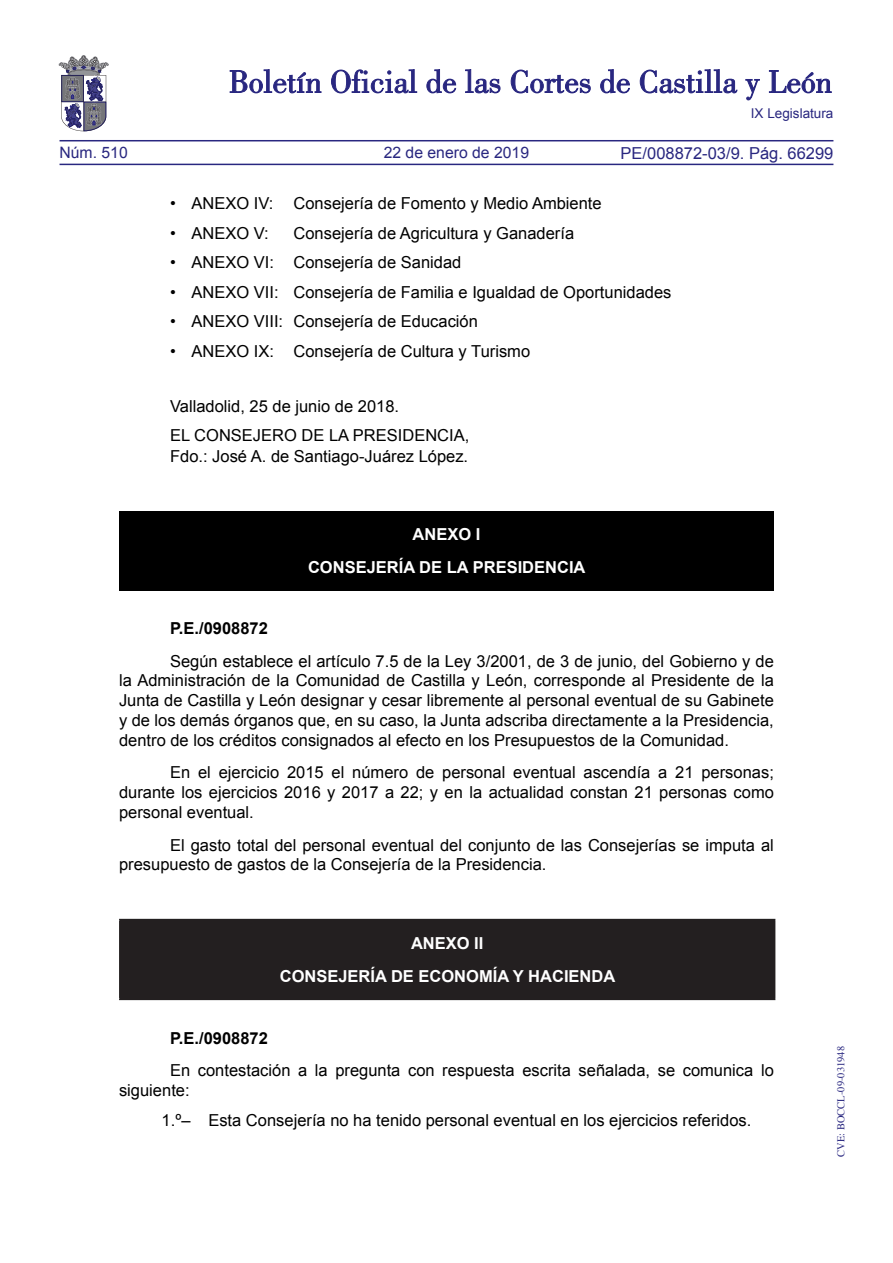
<style>
.page{position:relative;width:893px;height:1263px;background:#fff}
.page>*{position:absolute;margin:0;border:0;box-sizing:border-box;transform-origin:0 0}
.t1{font:16.5px/19.8px "Arial";color:#000}
.t2{font:700 16.5px/33.8px "Arial";color:#fff;text-align:center}
.t3{font:16.5px "Arial";color:#292780}
.t4{font:700 16.5px "Arial";color:#000}
.t5{font:15.75px "Arial";color:#292780}
.t6{font:13.5px "Arial";color:#292780}
.t7{font:10.5px "Times";color:#292780}
</style>
<div class="page">
<hr style="left:60px;top:164px;width:773px;height:1px;background:#292780">
<hr style="left:60px;top:140px;width:773px;height:1px;background:#292780">
<svg style="left:230px;top:69px;width:91px;height:24px"></svg>
<svg style="left:331px;top:69px;width:86px;height:24px"></svg>
<svg style="left:426px;top:69px;width:30px;height:24px"></svg>
<svg style="left:465px;top:69px;width:35px;height:24px"></svg>
<svg style="left:511px;top:70px;width:80px;height:23px"></svg>
<svg style="left:600px;top:69px;width:30px;height:24px"></svg>
<svg style="left:640px;top:69px;width:97px;height:24px"></svg>
<svg style="left:745px;top:79px;width:15px;height:21px"></svg>
<svg style="left:769px;top:70px;width:62px;height:23px"></svg>
<svg style="left:59px;top:55px;width:49px;height:76px"></svg>
<div style="left:119px;top:511px;width:655px;height:79px;background:#000"></div>
<div style="left:120px;top:919px;width:655px;height:80px;background:#231f20"></div>
<hr style="left:119px;top:919px;width:656px;height:1px;background:#231f20">
<hr style="left:119px;top:920px;width:2px;height:78px;background:#231f20">
<hr style="left:119px;top:998px;width:656px;height:2px;background:#231f20">
<p class="t5" style="left:60px;top:142px;width:70px">Núm. 510</p>
<p class="t5" style="left:384px;top:142px;width:147px">22 de enero de 2019</p>
<p class="t6" style="left:751px;top:105px;width:84px">IX Legislatura</p>
<p class="t3" style="left:621px;top:142px;width:214px">PE/008872-03/9. Pág. 66299</p>
<p class="t1" style="left:170px;top:193px;width:433px">• ANEXO IV: Consejería de Fomento y Medio Ambiente</p>
<p class="t1" style="left:170px;top:223px;width:100px">• ANEXO V:</p>
<p class="t1" style="left:294px;top:223px;width:282px">Consejería de Agricultura y Ganadería</p>
<p class="t1" style="left:170px;top:253px;width:293px">• ANEXO VI: Consejería de Sanidad</p>
<p class="t1" style="left:170px;top:282px;width:503px">• ANEXO VII: Consejería de Familia e Igualdad de Oportunidades</p>
<p class="t1" style="left:170px;top:312px;width:309px">• ANEXO VIII: Consejería de Educación</p>
<p class="t1" style="left:170px;top:341px;width:362px">• ANEXO IX: Consejería de Cultura y Turismo</p>
<p class="t1" style="left:170px;top:391px;width:301px;line-height:29.5px">Valladolid, 25 de junio de 2018.<br>EL CONSEJERO DE LA PRESIDENCIA,</p>
<p class="t1" style="left:170px;top:447px;width:300px">Fdo.: José A. de Santiago-Juárez López.</p>
<p class="t2" style="left:308px;top:517px;width:279px">ANEXO I<br>CONSEJERÍA DE LA PRESIDENCIA</p>
<p class="t4" style="left:170px;top:617px;width:99px">P.E./0908872</p>
<p class="t1" style="left:119px;top:651px;width:656px;text-align:justify;text-indent:51px">Según establece el artículo 7.5 de la Ley 3/2001, de 3 de junio, del Gobierno y de la Administración de la Comunidad de Castilla y León, corresponde al Presidente de la Junta de Castilla y León designar y cesar libremente al personal eventual de su Gabinete y de los demás órganos que, en su caso, la Junta adscriba directamente a la Presidencia, dentro de los créditos consignados al efecto en los Presupuestos de la Comunidad.</p>
<p class="t1" style="left:119px;top:763px;width:656px;text-align:justify;text-indent:51px">En el ejercicio 2015 el número de personal eventual ascendía a 21 personas; durante los ejercicios 2016 y 2017 a 22; y en la actualidad constan 21 personas como personal eventual.</p>
<p class="t1" style="left:119px;top:835px;width:656px;text-indent:51px">El gasto total del personal eventual del conjunto de las Consejerías se imputa al presupuesto de gastos de la Consejería de la Presidencia.</p>
<p class="t2" style="left:280px;top:926px;width:337px">ANEXO II<br>CONSEJERÍA DE ECONOMÍA Y HACIENDA</p>
<p class="t4" style="left:170px;top:1027px;width:99px">P.E./0908872</p>
<p class="t1" style="left:119px;top:1061px;width:656px;text-indent:51px">En contestación a la pregunta con respuesta escrita señalada, se comunica lo siguiente:</p>
<p class="t1" style="left:162px;top:1110px;width:591px">1.º– Esta Consejería no ha tenido personal eventual en los ejercicios referidos.</p>
<p class="t7" style="left:831px;top:1157px;width:112px;rotate:-90deg">CVE: BOCCL-09-031948</p>
</div>
